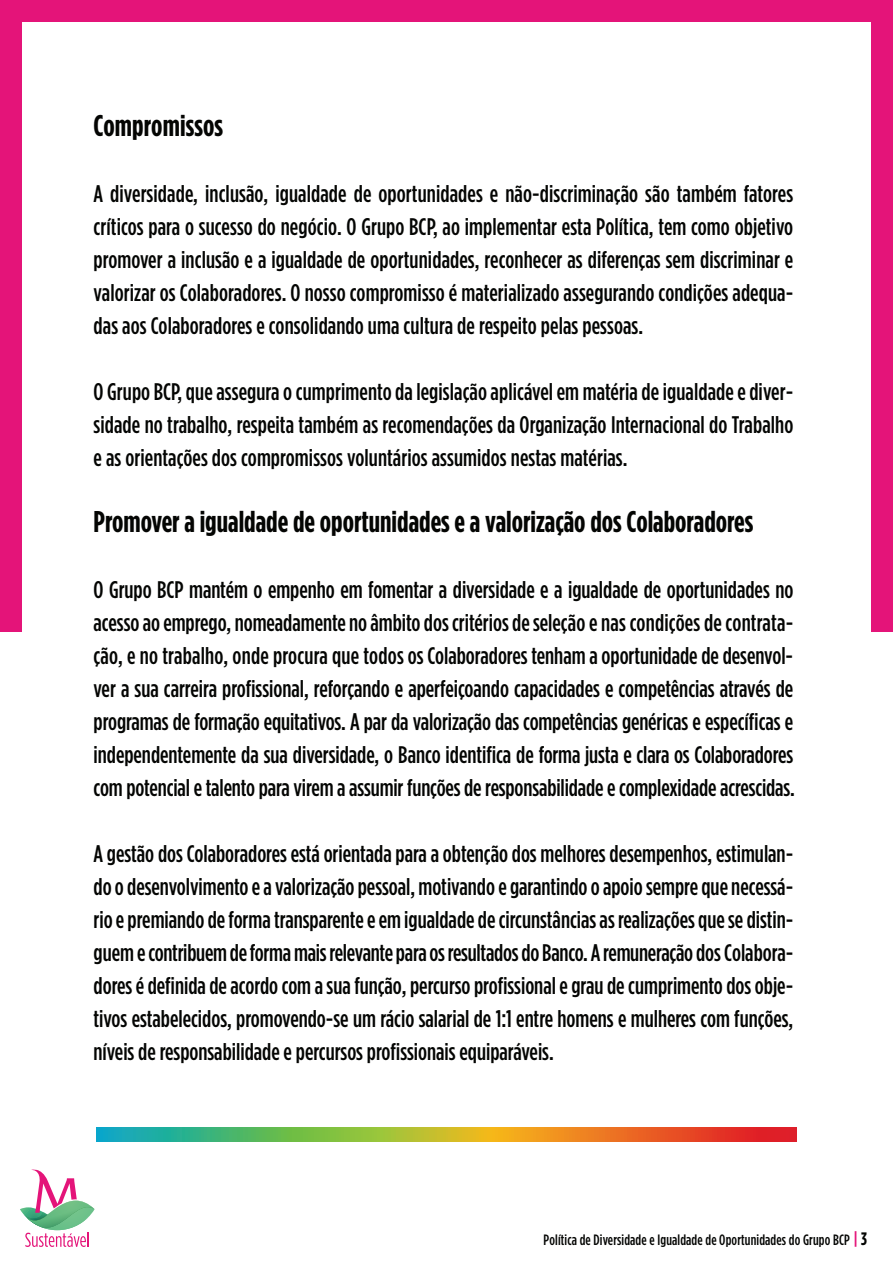
<style>
.page{position:relative;width:893px;height:1263px;background:#fff}
.page>*{position:absolute;margin:0;border:0;box-sizing:border-box;transform-origin:0 0}
.t1{font:700 30px "Gotham Condensed";color:#040503}
.t2{font:500 24px/33px "Gotham Condensed";color:#040503;text-align:justify}
.t3{font:500 15px "Gotham Condensed";letter-spacing:.01em;color:#040503}
.s1{font-weight:700;font-size:18px;color:#e41479}
.s2{font-weight:700;font-size:18px}
</style>
<div class="page">
<div style="left:0;top:0;width:893px;height:21px;background:#e41479"></div>
<div style="left:872px;top:0;width:21px;height:631px;background:#e41479"></div>
<div style="left:0;top:0;width:21px;height:631px;background:#e41479"></div>
<svg style="left:97px;top:1128px;width:699px;height:13px;background:#a59343"></svg>
<svg style="left:20px;top:1169px;width:75px;height:78px"></svg>
<p class="t1" style="left:94px;top:108px;width:131px">Compromissos</p>
<p class="t2" style="left:94px;top:177px;width:701px">A diversidade, inclusão, igualdade de oportunidades e não-discriminação são também fatores críticos para o sucesso do negócio. O Grupo BCP, ao implementar esta Política, tem como objetivo promover a inclusão e a igualdade de oportunidades, reconhecer as diferenças sem discriminar e valorizar os Colaboradores. O nosso compromisso é materializado assegurando condições adequa&shy;das aos Colaboradores e consolidando uma cultura de respeito pelas pessoas.</p>
<p class="t2" style="left:94px;top:375px;width:701px">O Grupo BCP, que assegura o cumprimento da legislação aplicável em matéria de igualdade e diver&shy;sidade no trabalho, respeita também as recomendações da Organização Internacional do Trabalho e as orientações dos compromissos voluntários assumidos nestas matérias.</p>
<p class="t1" style="left:94px;top:504px;width:661px">Promover a igualdade de oportunidades e a valorização dos Colaboradores</p>
<p class="t2" style="left:94px;top:573px;width:703px">O Grupo BCP mantém o empenho em fomentar a diversidade e a igualdade de oportunidades no acesso ao emprego, nomeadamente no âmbito dos critérios de seleção e nas condições de contrata&shy;ção, e no trabalho, onde procura que todos os Colaboradores tenham a oportunidade de desenvol&shy;ver a sua carreira profissional, reforçando e aperfeiçoando capacidades e competências através de programas de formação equitativos. A par da valorização das competências genéricas e específicas e independentemente da sua diversidade, o Banco identifica de forma justa e clara os Colaboradores com potencial e talento para virem a assumir funções de responsabilidade e complexidade acrescidas.</p>
<p class="t2" style="left:94px;top:837px;width:701px">A gestão dos Colaboradores está orientada para a obtenção dos melhores desempenhos, estimulan&shy;do o desenvolvimento e a valorização pessoal, motivando e garantindo o apoio sempre que necessá&shy;rio e premiando de forma transparente e em igualdade de circunstâncias as realizações que se distin&shy;guem e contribuem de forma mais relevante para os resultados do Banco. A remuneração dos Colabora&shy;dores é definida de acordo com a sua função, percurso profissional e grau de cumprimento dos obje&shy;tivos estabelecidos, promovendo-se um rácio salarial de 1:1 entre homens e mulheres com funções, níveis de responsabilidade e percursos profissionais equiparáveis.</p>
<p class="t3" style="left:544px;top:1231px;width:325px">Política de Diversidade e Igualdade de Oportunidades do Grupo BCP <span class="s1">|</span> <span class="s2">3</span></p>
</div>
